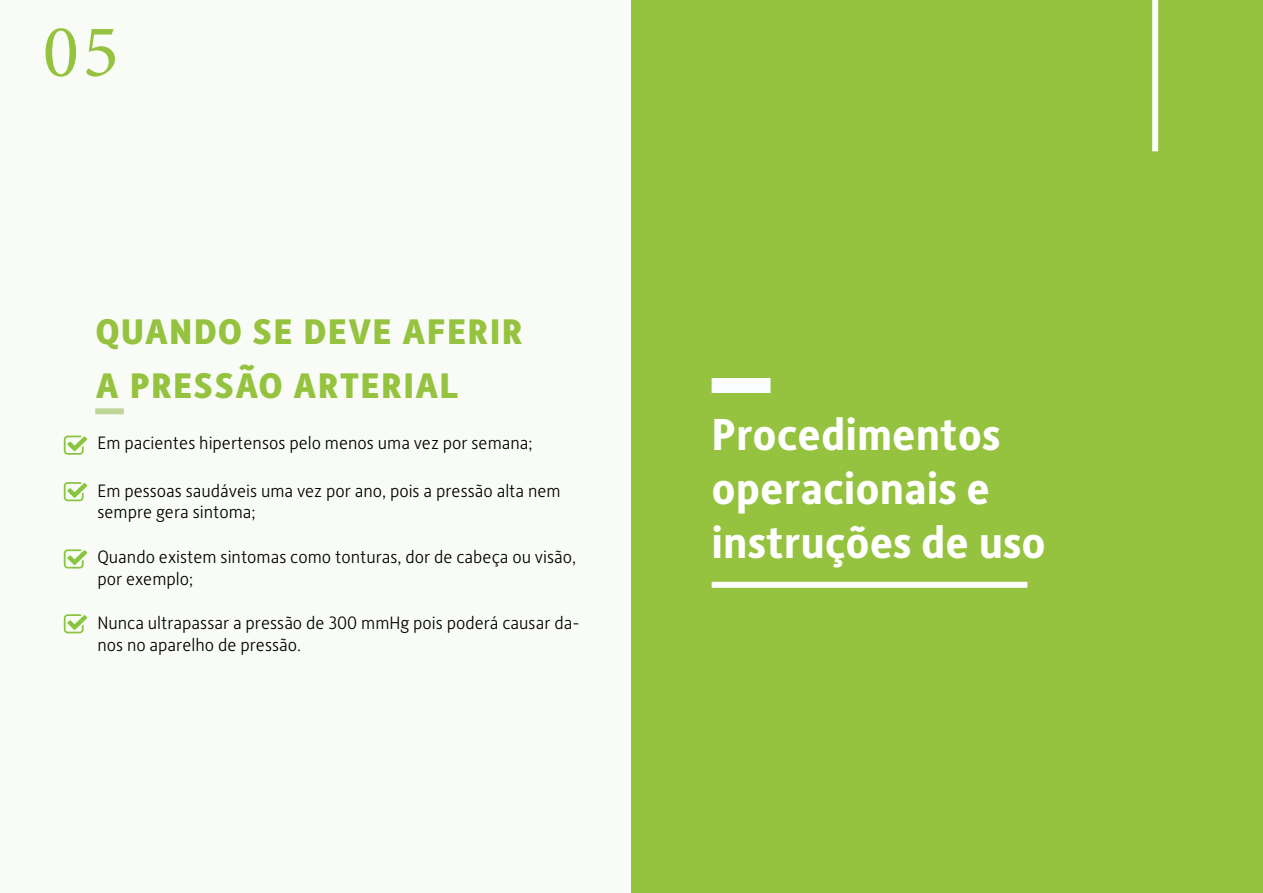
<style>
.page{position:relative;width:1263px;height:893px;background:#fff}
.page>*{position:absolute;margin:0;border:0;box-sizing:border-box;transform-origin:0 0}
.t1{font:75px "Minion Pro";color:#95c33f}
.t2{font:700 45px/54px "Alber New";color:#fff}
.t3{font:700 45px/54px "Alber New";color:#95c33f}
.t4{font:300 18px/21.6px "Alber New";color:#000001}
</style>
<div class="page">
<div style="left:0;top:0;width:631px;height:893px;background:#f9fcf6"></div>
<div style="left:95px;top:408px;width:29px;height:6px;background:#c0d598"></div>
<svg style="left:64px;top:436px;width:23px;height:19px"></svg>
<svg style="left:64px;top:482px;width:23px;height:19px"></svg>
<svg style="left:64px;top:549px;width:23px;height:19px"></svg>
<svg style="left:64px;top:614px;width:23px;height:19px"></svg>
<div style="left:631px;top:0;width:632px;height:893px;background:#95c33f"></div>
<div style="left:712px;top:378px;width:58px;height:15px;background:#fbfdfe"></div>
<div style="left:712px;top:582px;width:315px;height:6px;background:#fbfdfe"></div>
<div style="left:1152px;top:0;width:6px;height:151px;background:#fbfdfe"></div>
<h1 class="t1" style="left:43px;top:2px;width:77px">05</h1>
<h2 class="t3" style="left:95px;top:300px;width:430px">QUANDO SE DEVE AFERIR<br>A PRESSÃO ARTERIAL</h2>
<p class="t4" style="left:97px;top:432px;width:437px">Em pacientes hipertensos pelo menos uma vez por semana;</p>
<p class="t4" style="left:97px;top:479px;width:465px">Em pessoas saudáveis uma vez por ano, pois a pressão alta nem sempre gera sintoma;</p>
<p class="t4" style="left:97px;top:545px;width:480px">Quando existem sintomas como tonturas, dor de cabeça ou visão, por exemplo;</p>
<p class="t4" style="left:97px;top:611px;width:484px">Nunca ultrapassar a pressão de 300 mmHg pois poderá causar da&shy;nos no aparelho de pressão.</p>
<h2 class="t2" style="left:712px;top:406px;width:336px">Procedimentos operacionais e instruções de uso</h2>
</div>
